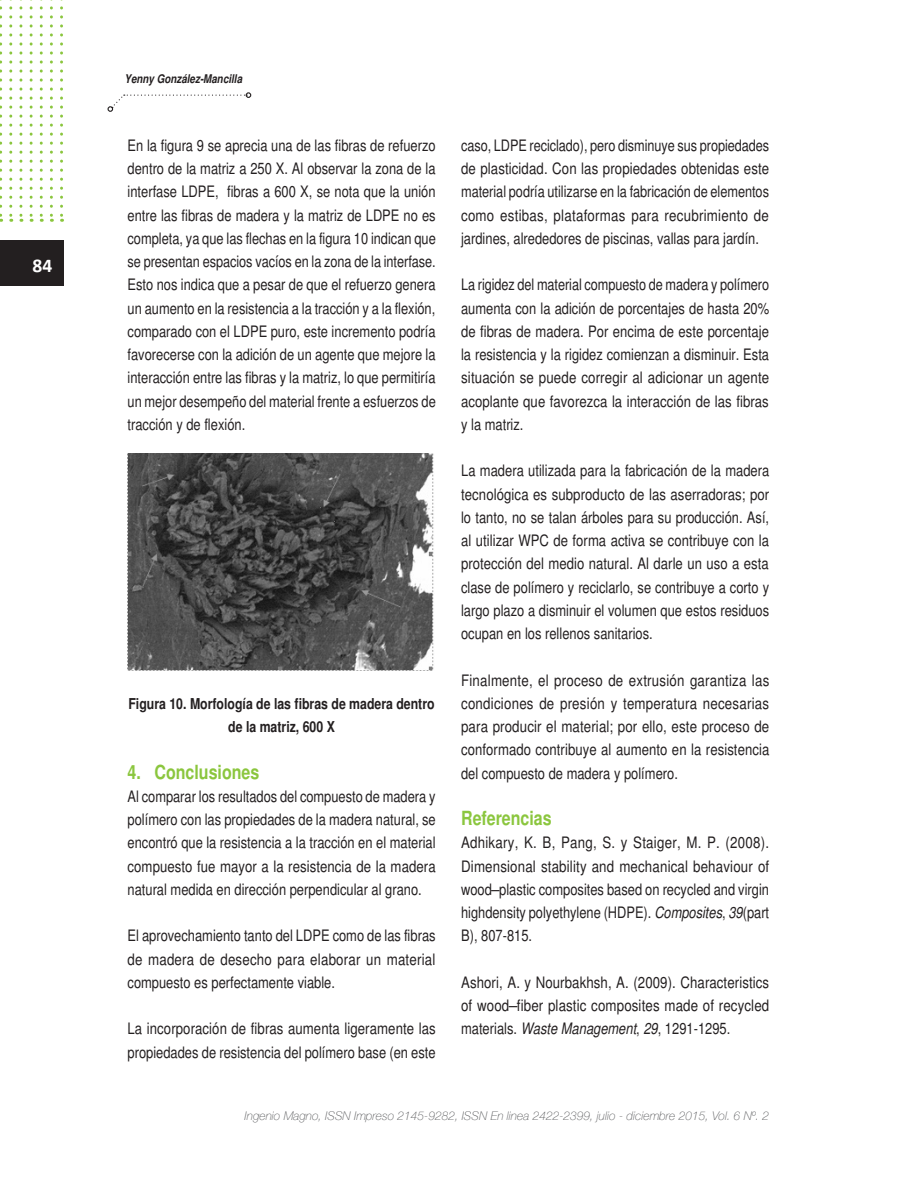
<style>
.page{position:relative;width:918px;height:1188px;background:#fff}
.page>*{position:absolute;margin:0;border:0;box-sizing:border-box;transform-origin:0 0}
.subtitulos{font:700 condensed 19.5px "Helvetica";color:#8bc63e}
.t1{font:700 19.5px "Calibri";color:#fff}
.parrafos{font:condensed 15.75px/23.2px "Helvetica";color:#231f20;text-align:justify}
.figuras{font:700 condensed 15px/23.2px "Helvetica";color:#231f20;text-align:center}
.t2{font:italic 100 12px "Helvetica Neue";color:#57585a}
.t3{font:italic 700 condensed 12px "Helvetica";color:#231f20}
.s1{font-style:italic}
</style>
<div class="page">
<div style="left:0;top:241px;width:64px;height:45px;background:#231f20"></div>
<svg style="left:30px;top:0;width:3px;height:222px"></svg>
<svg style="left:50px;top:0;width:3px;height:222px"></svg>
<svg style="left:40px;top:0;width:3px;height:222px"></svg>
<svg style="left:60px;top:0;width:3px;height:222px"></svg>
<svg style="left:19px;top:0;width:3px;height:222px"></svg>
<svg style="left:9px;top:0;width:3px;height:222px"></svg>
<svg style="left:0;top:0;width:2px;height:222px"></svg>
<svg style="left:108px;top:92px;width:143px;height:20px"></svg>
<img style="left:128px;top:453px;width:306px;height:218px">
<p class="t1" style="left:33px;top:253px;width:21px">84</p>
<p class="t3" style="left:125px;top:72px;width:119px">Yenny González-Mancilla</p>
<p class="parrafos" style="left:128px;top:134px;width:310px">En la figura 9 se aprecia una de las fibras de refuerzo dentro de la matriz a 250 X. Al observar la zona de la interfase LDPE, fibras a 600 X, se nota que la unión entre las fibras de madera y la matriz de LDPE no es completa, ya que las flechas en la figura 10 indican que se presentan espacios vacíos en la zona de la interfase.<br>Esto nos indica que a pesar de que el refuerzo genera un aumento en la resistencia a la tracción y a la flexión, comparado con el LDPE puro, este incremento podría favorecerse con la adición de un agente que mejore la interacción entre las fibras y la matriz, lo que permitiría un mejor desempeño del material frente a esfuerzos de tracción y de flexión.</p>
<p class="figuras" style="left:128px;top:692px;width:308px">Figura 10. Morfología de las fibras de madera dentro de la matriz, 600 X</p>
<p class="subtitulos" style="left:128px;top:760px;width:133px">4. Conclusiones</p>
<p class="parrafos" style="left:128px;top:785px;width:310px">Al comparar los resultados del compuesto de madera y polímero con las propiedades de la madera natural, se encontró que la resistencia a la tracción en el material compuesto fue mayor a la resistencia de la madera natural medida en dirección perpendicular al grano.</p>
<p class="parrafos" style="left:128px;top:924px;width:310px">El aprovechamiento tanto del LDPE como de las fibras de madera de desecho para elaborar un material compuesto es perfectamente viable.</p>
<p class="parrafos" style="left:128px;top:1017px;width:310px">La incorporación de fibras aumenta ligeramente las propiedades de resistencia del polímero base (en este</p>
<p class="parrafos" style="left:461px;top:134px;width:310px">caso, LDPE reciclado), pero disminuye sus propiedades de plasticidad. Con las propiedades obtenidas este material podría utilizarse en la fabricación de elementos como estibas, plataformas para recubrimiento de jardines, alrededores de piscinas, vallas para jardín.</p>
<p class="parrafos" style="left:461px;top:273px;width:310px">La rigidez del material compuesto de madera y polímero aumenta con la adición de porcentajes de hasta 20% de fibras de madera. Por encima de este porcentaje la resistencia y la rigidez comienzan a disminuir. Esta situación se puede corregir al adicionar un agente acoplante que favorezca la interacción de las fibras y la matriz.</p>
<p class="parrafos" style="left:461px;top:459px;width:310px">La madera utilizada para la fabricación de la madera tecnológica es subproducto de las aserradoras; por lo tanto, no se talan árboles para su producción. Así, al utilizar WPC de forma activa se contribuye con la protección del medio natural. Al darle un uso a esta clase de polímero y reciclarlo, se contribuye a corto y largo plazo a disminuir el volumen que estos residuos ocupan en los rellenos sanitarios.</p>
<p class="parrafos" style="left:461px;top:668px;width:310px">Finalmente, el proceso de extrusión garantiza las condiciones de presión y temperatura necesarias para producir el material; por ello, este proceso de conformado contribuye al aumento en la resistencia del compuesto de madera y polímero.</p>
<p class="subtitulos" style="left:461px;top:807px;width:92px">Referencias</p>
<p class="parrafos" style="left:461px;top:831px;width:310px">Adhikary, K. B, Pang, S. y Staiger, M. P. (2008).<br>Dimensional stability and mechanical behaviour of wood–plastic composites based on recycled and virgin highdensity polyethylene (HDPE). <span class="s1">Composites</span>, <span class="s1">39</span>(part B), 807-815.</p>
<p class="parrafos" style="left:461px;top:971px;width:310px">Ashori, A. y Nourbakhsh, A. (2009). Characteristics of wood–fiber plastic composites made of recycled materials. <span class="s1">Waste Management</span>, <span class="s1">29</span>, 1291-1295.</p>
<p class="t2" style="left:245px;top:1107px;width:526px">Ingenio Magno, ISSN Impreso 2145-9282, ISSN En linea 2422-2399, julio - diciembre 2015, Vol. 6 Nº. 2</p>
</div>
